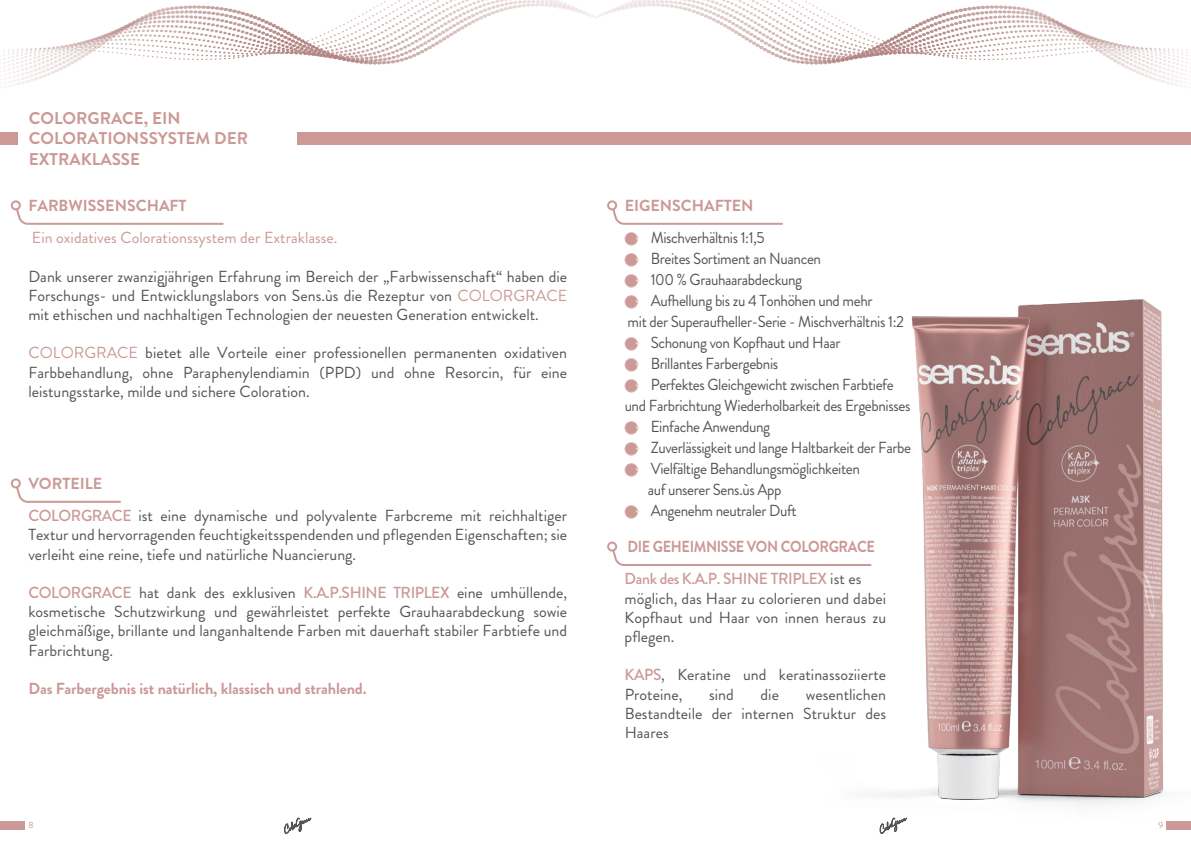
<style>
.page{position:relative;width:1191px;height:842px;background:#fff}
.page>*{position:absolute;margin:0;border:0;box-sizing:border-box;transform-origin:0 0}
.t1{font:700 17px/20.4px "Brandon Grotesque";color:#cb9996}
.t2{font:16px/19.2px "Brandon Grotesque";color:#555353;text-align:justify}
.t3{font:16px "Brandon Grotesque";letter-spacing:-.025em;color:#555353;scale:.95 1}
.t4{font:700 16px "Brandon Grotesque";letter-spacing:-.01em;color:#cb9996}
.t5{font:16px "Brandon Grotesque";color:#cb9996}
.t6{font:700 16px "Brandon Grotesque";letter-spacing:-.01em;color:#cb9996;scale:.9 1}
.t7{font:9px "Brandon Grotesque";color:#cb9996}
.s1{color:#cb9996}
.s2{font-weight:500;color:#cb9996}
</style>
<div class="page">
<div style="left:0;top:821px;width:25px;height:9px;background:#cb9996"></div>
<svg style="left:0;top:0;width:570px;height:62px"></svg>
<svg style="left:620px;top:0;width:571px;height:62px"></svg>
<svg style="left:284px;top:818px;width:27px;height:15px"></svg>
<img style="left:873px;top:299px;width:318px;height:535px">
<div style="left:298px;top:132px;width:893px;height:13px;background:#cb9996"></div>
<div style="left:0;top:132px;width:18px;height:13px;background:#cb9996"></div>
<svg style="left:624px;top:232px;width:15px;height:13px"></svg>
<svg style="left:624px;top:253px;width:15px;height:13px"></svg>
<svg style="left:624px;top:274px;width:15px;height:13px"></svg>
<svg style="left:624px;top:295px;width:15px;height:13px"></svg>
<svg style="left:624px;top:337px;width:15px;height:13px"></svg>
<svg style="left:624px;top:358px;width:15px;height:13px"></svg>
<svg style="left:624px;top:379px;width:15px;height:13px"></svg>
<svg style="left:624px;top:421px;width:15px;height:13px"></svg>
<svg style="left:624px;top:442px;width:15px;height:13px"></svg>
<svg style="left:624px;top:463px;width:15px;height:13px"></svg>
<svg style="left:624px;top:505px;width:15px;height:13px"></svg>
<svg style="left:14px;top:207px;width:210px;height:18px"></svg>
<div style="left:11px;top:200px;width:10px;height:10px;border:2px solid #cb9996;border-radius:50%"></div>
<svg style="left:611px;top:207px;width:172px;height:18px"></svg>
<div style="left:607px;top:200px;width:10px;height:10px;border:2px solid #cb9996;border-radius:50%"></div>
<svg style="left:14px;top:485px;width:107px;height:18px"></svg>
<div style="left:11px;top:478px;width:10px;height:10px;border:2px solid #cb9996;border-radius:50%"></div>
<svg style="left:612px;top:549px;width:260px;height:17px"></svg>
<div style="left:607px;top:542px;width:10px;height:10px;border:2px solid #cb9996;border-radius:50%"></div>
<p class="t1" style="left:29px;top:108px;width:221px">COLORGRACE, EIN<br>COLORATIONSSYSTEM DER<br>EXTRAKLASSE</p>
<p class="t4" style="left:28px;top:194px;width:160px">FARBWISSENSCHAFT</p>
<p class="t4" style="left:624px;top:194px;width:130px">EIGENSCHAFTEN</p>
<p class="t5" style="left:32px;top:227px;width:307px">Ein oxidatives Colorationssystem der Extraklasse.</p>
<p class="t2" style="left:28px;top:267px;width:540px">Dank unserer zwanzigjährigen Erfahrung im Bereich der „Farbwissenschaft“ haben die Forschungs- und Entwicklungslabors von Sens.ùs die Rezeptur von <span class="s1">COLORGRACE </span>mit ethischen und nachhaltigen Technologien der neuesten Generation entwickelt.</p>
<p class="t2" style="left:28px;top:343px;width:540px"><span class="s1">COLORGRACE</span> bietet alle Vorteile einer professionellen permanenten oxidativen Farbbehandlung, ohne Paraphenylendiamin (PPD) und ohne Resorcin, für eine leistungsstarke, milde und sichere Coloration.</p>
<p class="t4" style="left:28px;top:472px;width:75px">VORTEILE</p>
<p class="t3" style="left:650px;top:227px;width:121px">Mischverhältnis 1:1,5</p>
<p class="t3" style="left:650px;top:248px;width:181px">Breites Sortiment an Nuancen</p>
<p class="t3" style="left:650px;top:269px;width:161px">100 % Grauhaarabdeckung</p>
<p class="t3" style="left:650px;top:290px;width:235px">Aufhellung bis zu 4 Tonhöhen und mehr</p>
<p class="t3" style="left:627px;top:311px;width:292px">mit der Superaufheller-Serie - Mischverhältnis 1:2</p>
<p class="t3" style="left:650px;top:332px;width:201px">Schonung von Kopfhaut und Haar</p>
<p class="t3" style="left:650px;top:353px;width:136px">Brillantes Farbergebnis</p>
<p class="t3" style="left:650px;top:374px;width:257px">Perfektes Gleichgewicht zwischen Farbtiefe</p>
<p class="t3" style="left:624px;top:395px;width:302px">und Farbrichtung Wiederholbarkeit des Ergebnisses</p>
<p class="t3" style="left:650px;top:416px;width:127px">Einfache Anwendung</p>
<p class="t3" style="left:650px;top:437px;width:276px">Zuverlässigkeit und lange Haltbarkeit der Farbe</p>
<p class="t3" style="left:650px;top:458px;width:222px">Vielfältige Behandlungsmöglichkeiten</p>
<p class="t3" style="left:647px;top:479px;width:142px">auf unserer Sens.ùs App</p>
<p class="t2" style="left:28px;top:506px;width:540px"><span class="s2">COLORGRACE</span> ist eine dynamische und polyvalente Farbcreme mit reichhaltiger</p>
<p class="t3" style="left:650px;top:500px;width:155px">Angenehm neutraler Duft</p>
<p class="t2" style="left:28px;top:525px;width:540px">Textur und hervorragenden feuchtigkeitsspendenden und pflegenden Eigenschaften; sie verleiht eine reine, tiefe und natürliche Nuancierung.</p>
<p class="t2" style="left:28px;top:583px;width:540px"><span class="s2">COLORGRACE</span> hat dank des exklusiven <span class="s2">K.A.P.SHINE TRIPLEX</span> eine umhüllende, kosmetische Schutzwirkung und gewährleistet perfekte Grauhaarabdeckung sowie gleichmäßige, brillante und langanhaltende Farben mit dauerhaft stabiler Farbtiefe und Farbrichtung.</p>
<p class="t4" style="left:28px;top:677px;width:339px">Das Farbergebnis ist natürlich, klassisch und strahlend.</p>
<p class="t6" style="left:627px;top:535px;width:276px">DIE GEHEIMNISSE VON COLORGRACE</p>
<p class="t2" style="left:624px;top:569px;width:263px;text-align:left"><span class="s2">Dank des K.A.P. SHINE TRIPLEX</span> ist es möglich, das Haar zu colorieren und dabei<br>Kopfhaut und Haar von innen heraus zu pflegen.</p>
<p class="t2" style="left:624px;top:665px;width:263px"><span class="s2">KAPS</span>, Keratine und keratinassoziierte<br>Proteine,</p>
<p class="t2" style="left:624px;top:685px;width:263px;text-indent:181px">wesentlichen Bestandteile der internen Struktur des Haares</p>
<p class="t2" style="left:709px;top:685px;width:26px">sind</p>
<p class="t2" style="left:760px;top:685px;width:20px">die</p>
<p class="t7" style="left:28px;top:818px;width:7px">8</p>
<p class="t7" style="left:1158px;top:818px;width:6px">9</p>
</div>
